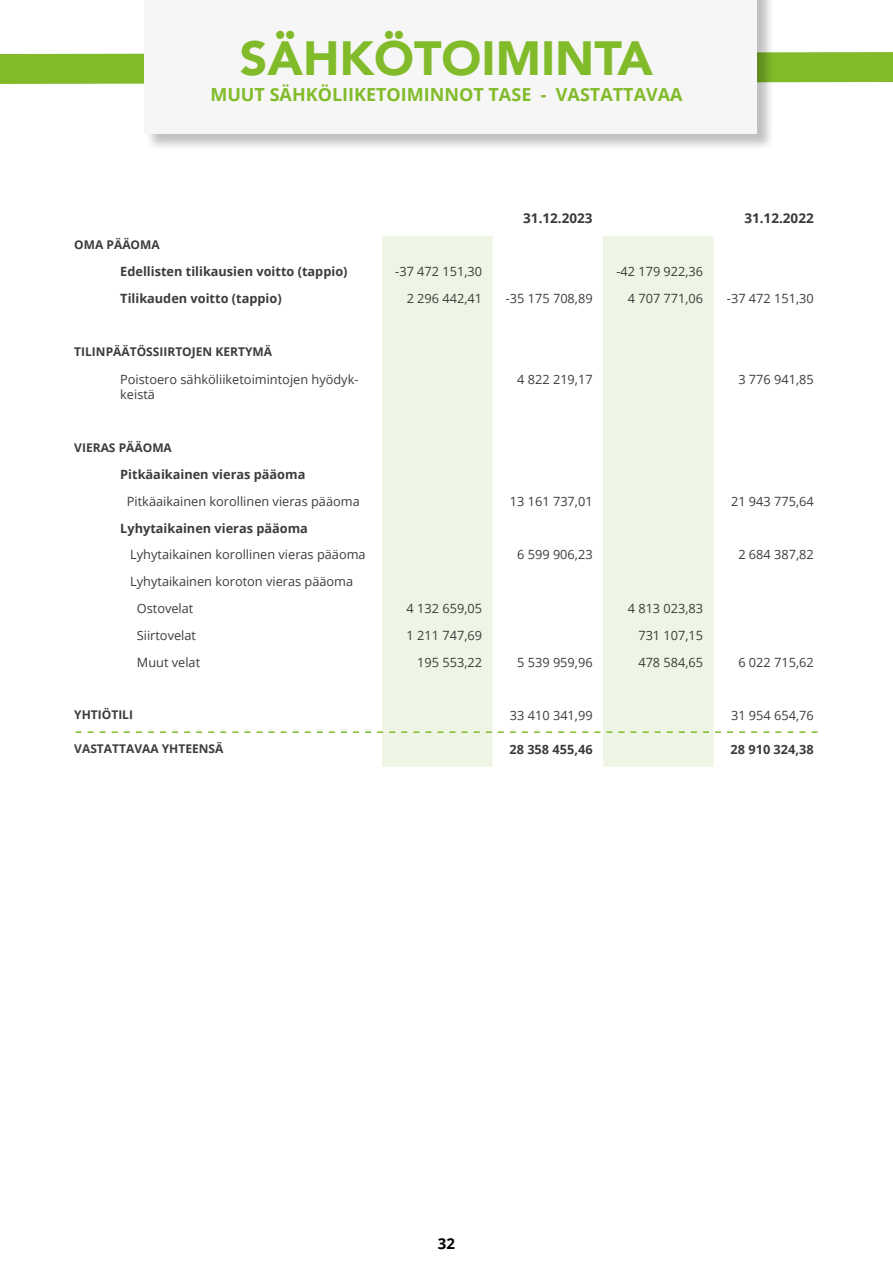
<style>
.page{position:relative;width:893px;height:1263px;background:#fff}
.page>*{position:absolute;margin:0;border:0;box-sizing:border-box;transform-origin:0 0}
.t1{font:900 48px "Avenir";color:#81bb29}
.t2{font:700 18px "Open Sans";color:#81bb29}
.t3{font:700 15px "Open Sans";color:#000}
.t4{font:700 13.5px "Open Sans";color:#3a3938}
.t5{font:12.75px/15.3px "Open Sans";color:#3c3c3b}
.t6{font:700 12.75px "Open Sans";color:#3c3c3b}
.t7{font:700 12px "Open Sans";color:#3c3c3b}
</style>
<div class="page">
<svg style="left:0;top:52px;width:893px;height:32px;background:#89bf38"></svg>
<div style="left:145px;top:0;width:629px;height:151px;background:#000;opacity:.25"></div>
<div style="left:145px;top:0;width:612px;height:134px;background:#f6f6f6"></div>
<svg style="left:382px;top:236px;width:332px;height:531px;fill:#eff5e4"></svg>
<svg style="left:75px;top:731px;width:742px;height:2px"></svg>
<h1 class="t1" style="left:240px;top:17px;width:415px">SÄHKÖTOIMINTA</h1>
<h2 class="t2" style="left:210px;top:82px;width:474px">MUUT SÄHKÖLIIKETOIMINNOT TASE - VASTATTAVAA</h2>
<p class="t4" style="left:523px;top:208px;width:71px">31.12.2023</p>
<p class="t4" style="left:744px;top:208px;width:71px">31.12.2022</p>
<p class="t7" style="left:74px;top:236px;width:87px">OMA PÄÄOMA</p>
<p class="t6" style="left:120px;top:263px;width:229px">Edellisten tilikausien voitto (tappio)</p>
<p class="t5" style="left:395px;top:264px;width:88px">-37 472 151,30</p>
<p class="t5" style="left:616px;top:264px;width:88px">-42 179 922,36</p>
<p class="t6" style="left:120px;top:290px;width:163px">Tilikauden voitto (tappio)</p>
<p class="t5" style="left:407px;top:291px;width:77px">2 296 442,41</p>
<p class="t5" style="left:506px;top:291px;width:88px">-35 175 708,89</p>
<p class="t5" style="left:628px;top:291px;width:77px">4 707 771,06</p>
<p class="t5" style="left:727px;top:291px;width:88px">-37 472 151,30</p>
<p class="t7" style="left:74px;top:343px;width:199px">TILINPÄÄTÖSSIIRTOJEN KERTYMÄ</p>
<p class="t5" style="left:120px;top:371px;width:240px">Poistoero sähköliiketoimintojen hyödyk - keistä</p>
<p class="t5" style="left:517px;top:371px;width:77px">4 822 219,17</p>
<p class="t5" style="left:738px;top:371px;width:77px">3 776 941,85</p>
<p class="t7" style="left:74px;top:439px;width:99px">VIERAS PÄÄOMA</p>
<p class="t6" style="left:120px;top:465px;width:187px">Pitkäaikainen vieras pääoma</p>
<p class="t5" style="left:127px;top:493px;width:234px">Pitkäaikainen korollinen vieras pääoma</p>
<p class="t5" style="left:510px;top:493px;width:84px">13 161 737,01</p>
<p class="t5" style="left:731px;top:493px;width:84px">21 943 775,64</p>
<p class="t6" style="left:120px;top:519px;width:189px">Lyhytaikainen vieras pääoma</p>
<p class="t5" style="left:130px;top:547px;width:237px">Lyhytaikainen korollinen vieras pääoma</p>
<p class="t5" style="left:517px;top:547px;width:77px">6 599 906,23</p>
<p class="t5" style="left:738px;top:547px;width:77px">2 684 387,82</p>
<p class="t5" style="left:137px;top:568px;width:218px;line-height:26.7px;text-indent:-7px">Lyhytaikainen koroton vieras pääoma<br>Ostovelat</p>
<p class="t5" style="left:407px;top:600px;width:77px">4 132 659,05</p>
<p class="t5" style="left:628px;top:600px;width:77px">4 813 023,83</p>
<p class="t5" style="left:137px;top:627px;width:61px">Siirtovelat</p>
<p class="t5" style="left:407px;top:627px;width:77px">1 211 747,69</p>
<p class="t5" style="left:638px;top:627px;width:66px">731 107,15</p>
<p class="t5" style="left:137px;top:654px;width:65px">Muut velat</p>
<p class="t5" style="left:417px;top:654px;width:66px">195 553,22</p>
<p class="t5" style="left:517px;top:654px;width:77px">5 539 959,96</p>
<p class="t5" style="left:638px;top:654px;width:66px">478 584,65</p>
<p class="t5" style="left:738px;top:654px;width:77px">6 022 715,62</p>
<p class="t7" style="left:74px;top:707px;width:60px">YHTIÖTILI</p>
<p class="t5" style="left:510px;top:707px;width:84px">33 410 341,99</p>
<p class="t5" style="left:731px;top:707px;width:84px">31 954 654,76</p>
<p class="t7" style="left:74px;top:740px;width:151px">VASTATTAVAA YHTEENSÄ</p>
<p class="t6" style="left:509px;top:740px;width:85px">28 358 455,46</p>
<p class="t6" style="left:731px;top:740px;width:85px">28 910 324,38</p>
<p class="t3" style="left:438px;top:1233px;width:19px">32</p>
</div>
